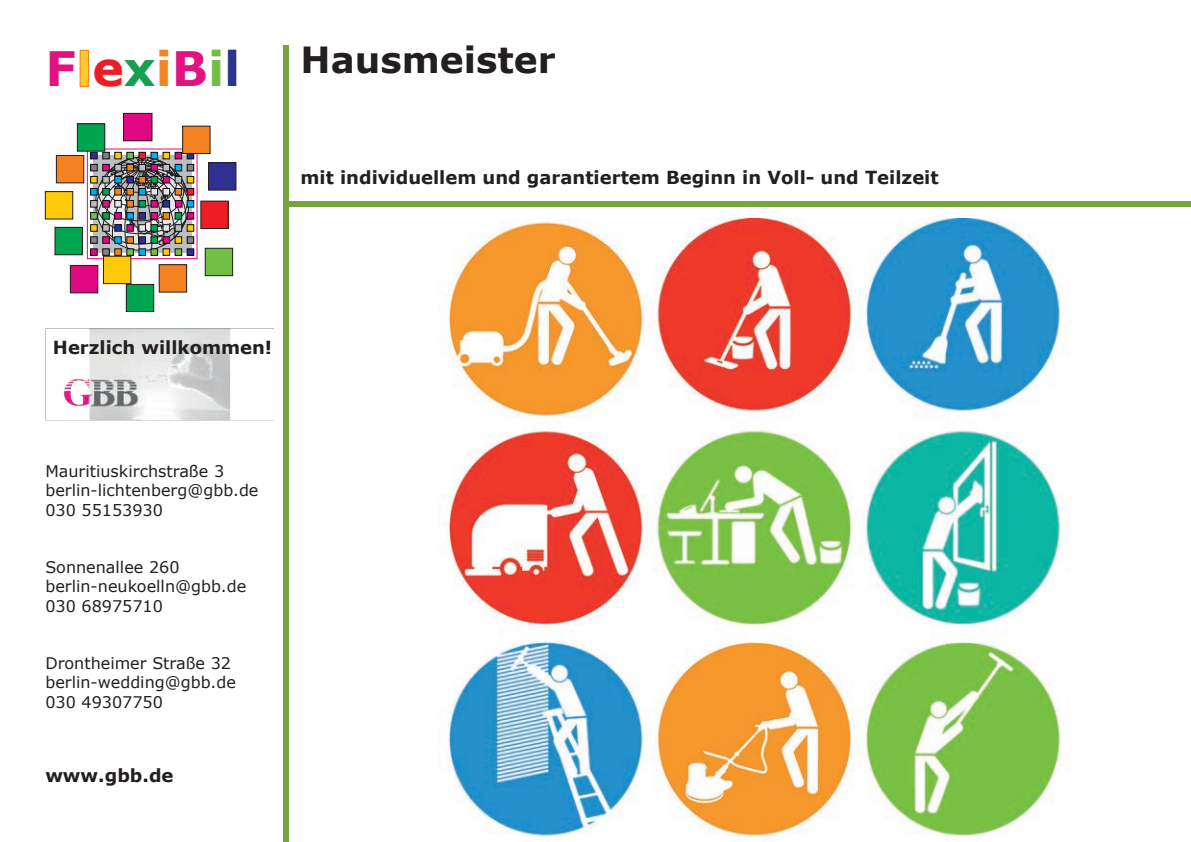
<style>
.page{position:relative;width:1191px;height:842px;background:#fff}
.page>*{position:absolute;margin:0;border:0;box-sizing:border-box;transform-origin:0 0}
.t1{font:700 47.4px "Verdana";color:#e21281}
.t2{font:700 36px "Verdana";color:#231f20}
.t3{font:700 18px "Verdana";color:#231f20}
.t4{font:16px/19.2px "Verdana";color:#231f20}
.s1{color:#feca26}
.s2{color:#ec1d26}
.s3{color:#169f4e}
.s4{color:#f58322}
.s5{color:#70be45}
.s6{color:#2b358a}
</style>
<div class="page">
<img style="left:45px;top:329px;width:186px;height:91px">
<div style="left:187px;top:249px;width:7px;height:6px;background:#2e3092"></div>
<div style="left:187px;top:249px;width:7px;height:7px;border:1px solid #0c0f11"></div>
<div style="left:175px;top:249px;width:7px;height:7px;border:1px solid #0c0f11"></div>
<div style="left:163px;top:249px;width:7px;height:7px;border:1px solid #0c0f11"></div>
<div style="left:151px;top:249px;width:7px;height:7px;border:1px solid #0c0f11"></div>
<div style="left:139px;top:249px;width:7px;height:7px;border:1px solid #0c0f11"></div>
<div style="left:127px;top:249px;width:7px;height:7px;border:1px solid #0c0f11"></div>
<div style="left:102px;top:249px;width:7px;height:7px;border:1px solid #0c0f11"></div>
<div style="left:90px;top:249px;width:7px;height:7px;border:1px solid #0c0f11"></div>
<div style="left:115px;top:249px;width:7px;height:7px;border:1px solid #0c0f11"></div>
<div style="left:187px;top:237px;width:7px;height:6px;background:#808285"></div>
<div style="left:187px;top:237px;width:7px;height:7px;border:1px solid #0c0f11"></div>
<div style="left:90px;top:237px;width:7px;height:7px;border:1px solid #0c0f11"></div>
<div style="left:187px;top:225px;width:7px;height:6px;background:#feca0a"></div>
<div style="left:187px;top:224px;width:7px;height:7px;border:1px solid #0c0f11"></div>
<div style="left:90px;top:224px;width:7px;height:7px;border:1px solid #0c0f11"></div>
<div style="left:187px;top:213px;width:7px;height:6px;background:#e10881"></div>
<div style="left:187px;top:212px;width:7px;height:7px;border:1px solid #0c0f11"></div>
<div style="left:90px;top:212px;width:7px;height:7px;border:1px solid #0c0f11"></div>
<div style="left:187px;top:201px;width:7px;height:6px;background:#00aeef"></div>
<div style="left:187px;top:200px;width:7px;height:7px;border:1px solid #0c0f11"></div>
<svg style="left:91px;top:157px;width:98px;height:98px;background:#838081"></svg>
<div style="left:90px;top:200px;width:7px;height:7px;border:1px solid #0c0f11"></div>
<div style="left:187px;top:188px;width:7px;height:7px;background:#ee1d23"></div>
<div style="left:187px;top:188px;width:7px;height:7px;border:1px solid #0c0f11"></div>
<div style="left:175px;top:188px;width:7px;height:7px;background:#f58320"></div>
<div style="left:175px;top:188px;width:7px;height:7px;border:1px solid #0c0f11"></div>
<div style="left:163px;top:188px;width:7px;height:7px;background:#e6e7e9"></div>
<div style="left:163px;top:188px;width:7px;height:7px;border:1px solid #0c0f11"></div>
<div style="left:151px;top:188px;width:6px;height:7px;background:#e6e7e9"></div>
<div style="left:151px;top:188px;width:7px;height:7px;border:1px solid #0c0f11"></div>
<div style="left:139px;top:188px;width:6px;height:7px;background:#00aeef"></div>
<div style="left:139px;top:188px;width:7px;height:7px;border:1px solid #0c0f11"></div>
<div style="left:127px;top:188px;width:6px;height:7px;background:#f58320"></div>
<div style="left:127px;top:188px;width:7px;height:7px;border:1px solid #0c0f11"></div>
<div style="left:115px;top:188px;width:6px;height:7px;background:#f58220"></div>
<div style="left:115px;top:188px;width:7px;height:7px;border:1px solid #0c0f11"></div>
<div style="left:103px;top:188px;width:6px;height:7px;background:#00a54f"></div>
<div style="left:102px;top:188px;width:7px;height:7px;border:1px solid #0c0f11"></div>
<div style="left:91px;top:188px;width:6px;height:7px;background:#00aeef"></div>
<div style="left:90px;top:188px;width:7px;height:7px;border:1px solid #0c0f11"></div>
<div style="left:187px;top:176px;width:7px;height:7px;background:#feca0a"></div>
<div style="left:187px;top:176px;width:7px;height:7px;border:1px solid #0c0f11"></div>
<div style="left:175px;top:176px;width:7px;height:7px;background:#bcbdc0"></div>
<div style="left:175px;top:176px;width:7px;height:7px;border:1px solid #0c0f11"></div>
<div style="left:163px;top:176px;width:7px;height:7px;background:#e10881"></div>
<div style="left:163px;top:176px;width:7px;height:7px;border:1px solid #0c0f11"></div>
<div style="left:151px;top:176px;width:6px;height:7px;background:#00a54f"></div>
<div style="left:151px;top:176px;width:7px;height:7px;border:1px solid #0c0f11"></div>
<div style="left:139px;top:176px;width:6px;height:7px;background:#f58320"></div>
<div style="left:139px;top:176px;width:7px;height:7px;border:1px solid #0c0f11"></div>
<div style="left:127px;top:176px;width:6px;height:7px;background:#2e3092"></div>
<div style="left:127px;top:176px;width:7px;height:7px;border:1px solid #0c0f11"></div>
<div style="left:115px;top:176px;width:6px;height:7px;background:#00aeef"></div>
<div style="left:115px;top:176px;width:7px;height:7px;border:1px solid #0c0f11"></div>
<div style="left:103px;top:176px;width:6px;height:7px;background:#bcbdc0"></div>
<div style="left:102px;top:176px;width:7px;height:7px;border:1px solid #0c0f11"></div>
<div style="left:91px;top:176px;width:6px;height:7px;background:#feca0a"></div>
<div style="left:90px;top:176px;width:7px;height:7px;border:1px solid #0c0f11"></div>
<div style="left:187px;top:164px;width:7px;height:7px;background:#808285"></div>
<div style="left:187px;top:164px;width:7px;height:7px;border:1px solid #0c0f11"></div>
<div style="left:175px;top:164px;width:7px;height:7px;background:#00aeef"></div>
<div style="left:175px;top:164px;width:7px;height:7px;border:1px solid #0c0f11"></div>
<div style="left:163px;top:164px;width:7px;height:7px;background:#bcbdc0"></div>
<div style="left:163px;top:164px;width:7px;height:7px;border:1px solid #0c0f11"></div>
<div style="left:151px;top:164px;width:6px;height:7px;background:#e10881"></div>
<div style="left:151px;top:164px;width:7px;height:7px;border:1px solid #0c0f11"></div>
<div style="left:139px;top:164px;width:6px;height:7px;background:#bcbdc0"></div>
<div style="left:139px;top:164px;width:7px;height:7px;border:1px solid #0c0f11"></div>
<div style="left:127px;top:164px;width:6px;height:7px;background:#f58320"></div>
<div style="left:127px;top:164px;width:7px;height:7px;border:1px solid #0c0f11"></div>
<div style="left:115px;top:164px;width:6px;height:7px;background:#bcbdc0"></div>
<div style="left:115px;top:164px;width:7px;height:7px;border:1px solid #0c0f11"></div>
<div style="left:103px;top:164px;width:6px;height:7px;background:#e10881"></div>
<div style="left:102px;top:164px;width:7px;height:7px;border:1px solid #0c0f11"></div>
<div style="left:91px;top:164px;width:6px;height:7px;background:#808285"></div>
<div style="left:90px;top:164px;width:7px;height:7px;border:1px solid #0c0f11"></div>
<div style="left:187px;top:152px;width:7px;height:7px;background:#2e3092"></div>
<div style="left:187px;top:152px;width:7px;height:7px;border:1px solid #0c0f11"></div>
<div style="left:175px;top:152px;width:7px;height:7px;background:#e10881"></div>
<div style="left:175px;top:152px;width:7px;height:7px;border:1px solid #0c0f11"></div>
<div style="left:163px;top:152px;width:7px;height:7px;background:#feca0a"></div>
<div style="left:163px;top:152px;width:7px;height:7px;border:1px solid #0c0f11"></div>
<div style="left:151px;top:152px;width:6px;height:7px;background:#00aeef"></div>
<div style="left:151px;top:152px;width:7px;height:7px;border:1px solid #0c0f11"></div>
<div style="left:139px;top:152px;width:6px;height:7px;background:#ee1d23"></div>
<div style="left:139px;top:152px;width:7px;height:7px;border:1px solid #0c0f11"></div>
<div style="left:127px;top:152px;width:6px;height:7px;background:#71bf44"></div>
<div style="left:127px;top:152px;width:7px;height:7px;border:1px solid #0c0f11"></div>
<div style="left:115px;top:152px;width:6px;height:7px;background:#feca0a"></div>
<div style="left:115px;top:152px;width:7px;height:7px;border:1px solid #0c0f11"></div>
<div style="left:103px;top:152px;width:6px;height:7px;background:#7a8084"></div>
<div style="left:102px;top:152px;width:7px;height:7px;border:1px solid #0c0f11"></div>
<div style="left:91px;top:152px;width:6px;height:7px;background:#2e3092"></div>
<div style="left:90px;top:152px;width:7px;height:7px;border:1px solid #0c0f11"></div>
<div style="left:87px;top:149px;width:110px;height:110px;border:1px solid #e10881"></div>
<div style="left:77px;top:124px;width:28px;height:27px;background:#00a54f"></div>
<div style="left:77px;top:124px;width:28px;height:27px;border:1px solid #231f20"></div>
<div style="left:56px;top:155px;width:28px;height:28px;background:#f58220"></div>
<div style="left:56px;top:155px;width:28px;height:28px;border:1px solid #231f20"></div>
<div style="left:45px;top:192px;width:28px;height:27px;background:#feca0a"></div>
<div style="left:45px;top:191px;width:28px;height:28px;border:1px solid #231f20"></div>
<div style="left:55px;top:227px;width:27px;height:28px;background:#00a54f"></div>
<div style="left:55px;top:227px;width:28px;height:28px;border:1px solid #231f20"></div>
<div style="left:70px;top:265px;width:28px;height:28px;background:#e10881"></div>
<div style="left:70px;top:265px;width:28px;height:28px;border:1px solid #231f20"></div>
<div style="left:103px;top:256px;width:28px;height:28px;background:#feca0a"></div>
<div style="left:103px;top:256px;width:28px;height:28px;border:1px solid #231f20"></div>
<div style="left:126px;top:284px;width:28px;height:28px;background:#00a54f"></div>
<div style="left:126px;top:284px;width:28px;height:28px;border:1px solid #231f20"></div>
<div style="left:159px;top:265px;width:28px;height:27px;background:#f58220"></div>
<div style="left:159px;top:264px;width:28px;height:28px;border:1px solid #231f20"></div>
<div style="left:205px;top:248px;width:28px;height:28px;background:#71bf44"></div>
<div style="left:205px;top:248px;width:28px;height:28px;border:1px solid #231f20"></div>
<div style="left:201px;top:201px;width:27px;height:27px;background:#ee1d23"></div>
<div style="left:208px;top:163px;width:28px;height:27px;background:#2e3092"></div>
<div style="left:208px;top:163px;width:28px;height:27px;border:1px solid #231f20"></div>
<div style="left:183px;top:126px;width:27px;height:28px;background:#f58220"></div>
<div style="left:182px;top:126px;width:28px;height:28px;border:1px solid #231f20"></div>
<div style="left:123px;top:113px;width:29px;height:28px;background:#e10881"></div>
<div style="left:123px;top:113px;width:29px;height:28px;border:1px solid #231f20"></div>
<div style="left:80px;top:50px;width:9px;height:37px;border:1px solid #f58322"></div>
<div style="left:283px;top:201px;width:908px;height:6px;background:#78a341"></div>
<div style="left:283px;top:45px;width:6px;height:797px;background:#78a341"></div>
<img style="left:443px;top:218px;width:624px;height:623px">
<h1 class="t1" style="left:45px;top:38px;width:197px">F<span class="s1">l</span><span class="s2">e</span><span class="s3">x</span><span class="s4">i</span>B<span class="s5">i</span><span class="s6">l</span></h1>
<h2 class="t2" style="left:300px;top:36px;width:257px">Hausmeister</h2>
<p class="t3" style="left:300px;top:166px;width:639px">mit individuellem und garantiertem Beginn in Voll- und Teilzeit</p>
<p class="t3" style="left:53px;top:336px;width:221px">Herzlich willkommen!</p>
<p class="t4" style="left:45px;top:462px;width:215px">Mauritiuskirchstraße 3 berlin-lichtenberg@gbb.de<br>030 55153930</p>
<p class="t4" style="left:45px;top:558px;width:202px">Sonnenallee 260 berlin-neukoelln@gbb.de<br>030 68975710</p>
<p class="t4" style="left:45px;top:654px;width:192px">Drontheimer Straße 32 berlin-wedding@gbb.de<br>030 49307750</p>
<p class="t3" style="left:45px;top:764px;width:130px">www.gbb.de</p>
</div>
